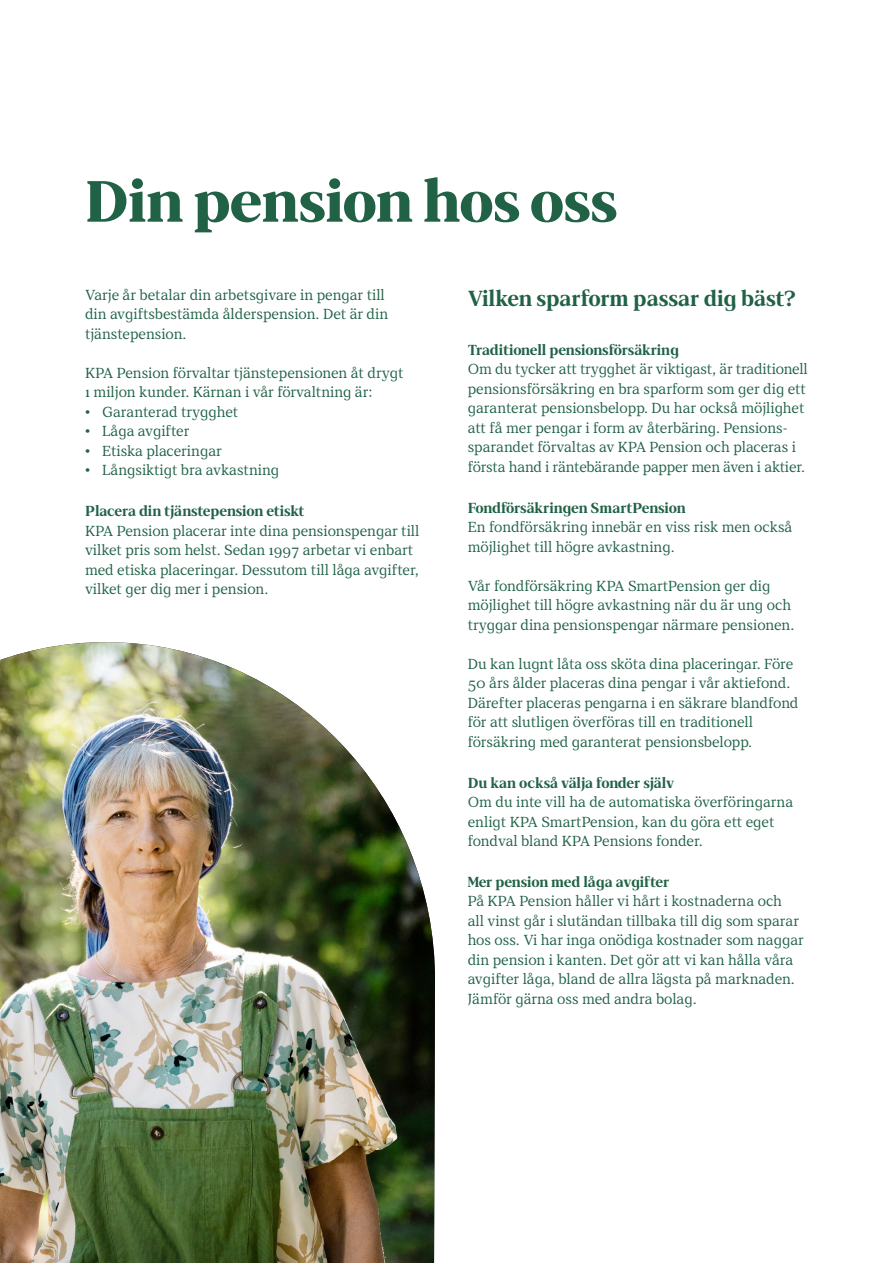
<style>
.page{position:relative;width:893px;height:1263px;background:#fff}
.page>*{position:absolute;margin:0;border:0;box-sizing:border-box;transform-origin:0 0}
.Rubrik_1_40_44_Display_Black{font:900 60px "KPA Display";color:#216247}
.Rubrik_3_15_17_BOLD{font:700 22.5px "KPA";color:#216247}
.Brödtext_1_10_13__primär{font:15px/19.5px "KPA";color:#216247}
.Brödtext_1_nytt_stycke_10_13__primär{font:15px/19.5px "KPA";color:#216247}
.Rubrik_5_10_13__Bold__M_2{font:700 15px "KPA";color:#216247}
</style>
<div class="page">
<img style="left:0;top:642px;width:435px;height:621px">
<p class="Rubrik_1_40_44_Display_Black" style="left:85px;top:166px;width:534px">Din pension hos oss</p>
<p class="Brödtext_1_nytt_stycke_10_13__primär" style="left:85px;top:285px;width:305px">Varje år betalar din arbetsgivare in pengar till din avgiftsbestämda ålderspension. Det är din tjänstepension.</p>
<p class="Brödtext_1_nytt_stycke_10_13__primär" style="left:85px;top:363px;width:320px">KPA Pension förvaltar tjänstepensionen åt drygt<br>1 miljon kunder. Kärnan i vår förvaltning är:</p>
<p class="Brödtext_1_10_13__primär" style="left:85px;top:402px;width:155px">• Garanterad trygghet</p>
<p class="Brödtext_1_10_13__primär" style="left:85px;top:421px;width:106px">• Låga avgifter</p>
<p class="Brödtext_1_10_13__primär" style="left:85px;top:441px;width:138px">• Etiska placeringar</p>
<p class="Brödtext_1_10_13__primär" style="left:85px;top:460px;width:196px">• Långsiktigt bra avkastning</p>
<p class="Rubrik_5_10_13__Bold__M_2" style="left:85px;top:502px;width:221px">Placera din tjänstepension etiskt</p>
<p class="Brödtext_1_10_13__primär" style="left:85px;top:520px;width:336px">KPA Pension placerar inte dina pensionspengar till vilket pris som helst. Sedan 1997 arbetar vi enbart med etiska placeringar. Dessutom till låga avgifter, vilket ger dig mer i pension.</p>
<p class="Rubrik_3_15_17_BOLD" style="left:468px;top:285px;width:329px">Vilken sparform passar dig bäst?</p>
<p class="Rubrik_5_10_13__Bold__M_2" style="left:468px;top:341px;width:213px">Traditionell pensionsförsäkring</p>
<p class="Brödtext_1_10_13__primär" style="left:468px;top:359px;width:341px">Om du tycker att trygghet är viktigast, är traditionell pensionsförsäkring en bra sparform som ger dig ett garanterat pensionsbelopp. Du har också möjlighet att få mer pengar i form av återbäring. Pensions&shy;sparandet förvaltas av KPA Pension och placeras i första hand i räntebärande papper men även i aktier.</p>
<p class="Rubrik_5_10_13__Bold__M_2" style="left:468px;top:499px;width:219px">Fondförsäkringen SmartPension</p>
<p class="Brödtext_1_10_13__primär" style="left:468px;top:517px;width:326px">En fondförsäkring innebär en viss risk men också möjlighet till högre avkastning.</p>
<p class="Brödtext_1_nytt_stycke_10_13__primär" style="left:468px;top:576px;width:328px">Vår fondförsäkring KPA SmartPension ger dig möjlighet till högre avkastning när du är ung och tryggar dina pensionspengar närmare pensionen.</p>
<p class="Brödtext_1_nytt_stycke_10_13__primär" style="left:468px;top:654px;width:332px">Du kan lugnt låta oss sköta dina placeringar. Före 50 års ålder placeras dina pengar i vår aktiefond.<br>Därefter placeras pengarna i en säkrare blandfond för att slutligen överföras till en traditionell försäkring med garanterat pensionsbelopp.</p>
<p class="Rubrik_5_10_13__Bold__M_2" style="left:468px;top:774px;width:208px">Du kan också välja fonder själv</p>
<p class="Brödtext_1_10_13__primär" style="left:468px;top:792px;width:327px">Om du inte vill ha de automatiska överföringarna enligt KPA SmartPension, kan du göra ett eget fondval bland KPA Pensions fonder.</p>
<p class="Rubrik_5_10_13__Bold__M_2" style="left:468px;top:873px;width:203px">Mer pension med låga avgifter</p>
<p class="Brödtext_1_10_13__primär" style="left:468px;top:891px;width:338px">På KPA Pension håller vi hårt i kostnaderna och<br>all vinst går i slutändan tillbaka till dig som sparar hos oss. Vi har inga onödiga kostnader som naggar din pension i kanten. Det gör att vi kan hålla våra avgifter låga, bland de allra lägsta på marknaden.<br>Jämför gärna oss med andra bolag.</p>
</div>
